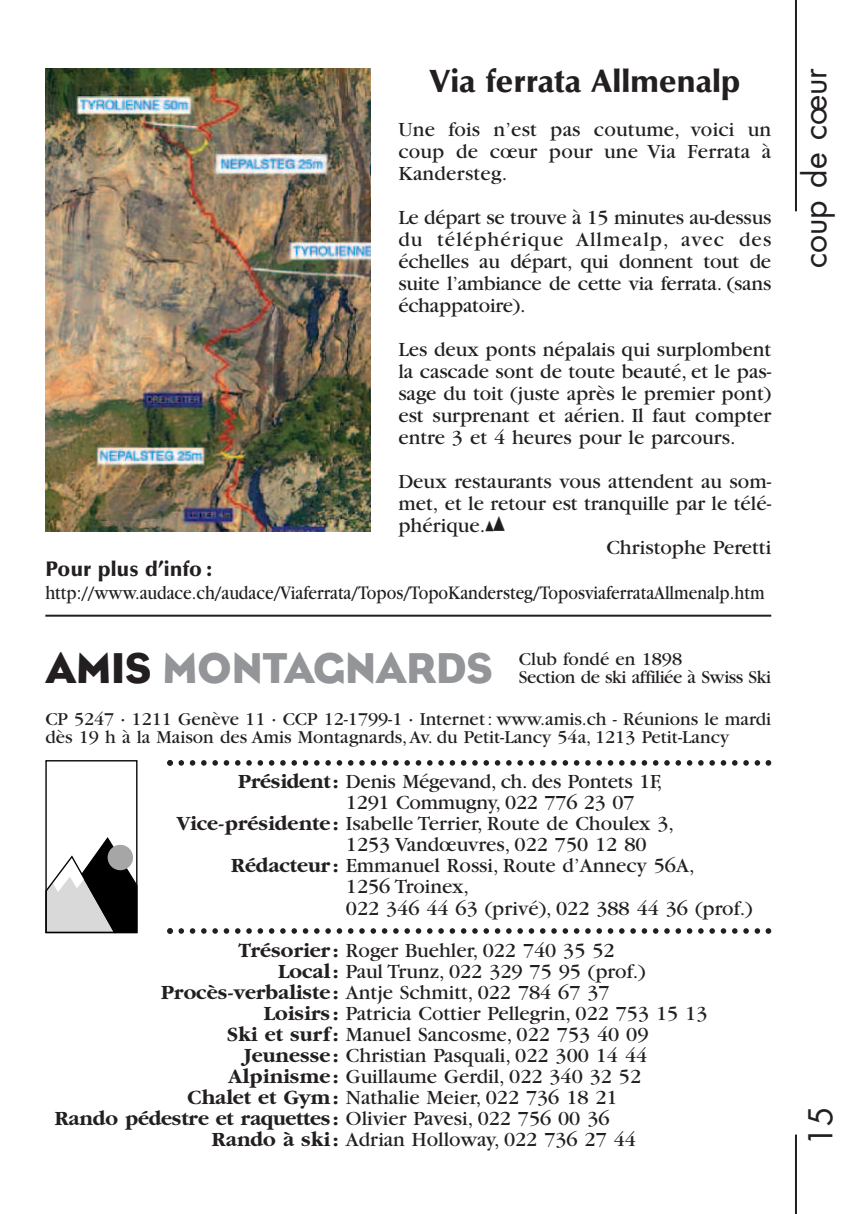
<style>
.page{position:relative;width:862px;height:1214px;background:#fff}
.page>*{position:absolute;margin:0;border:0;box-sizing:border-box;transform-origin:0 0}
.t1{font:44px "Eagle";letter-spacing:-.015em;color:#939598}
.t2{font:900 32px "Optima";color:#231f20}
.t3{font:32px "Futura";color:#231f20}
.t4{font:21px/22px "Garamond";color:#231f20;text-align:justify}
.t5{font:700 21px "Garamond";letter-spacing:-.01em;color:#231f20}
.t6{font:900 21px "Optima";color:#231f20}
.t7{font:20px "Garamond";color:#231f20;scale:.88 1}
.t8{font:19px/18px "Garamond";color:#231f20}
.t9{font:19px "Garamond";letter-spacing:-.025em;color:#231f20}
.s1{font-family:"Bundesbahn Pi Three";font-size:20px}
.s2{font-family:"Bundesbahn Pi Three";font-size:28px}
.s3{color:#231f20}
.s4{font-weight:700}
.s5{font-weight:400}
</style>
<div class="page">
<hr style="left:795px;top:0;width:2px;height:211px;background:#231f20">
<hr style="left:795px;top:1134px;width:2px;height:79px;background:#231f20">
<div style="left:45px;top:760px;width:92px;height:173px;border:1px solid #000"></div>
<svg style="left:45px;top:835px;width:93px;height:98px"></svg>
<svg style="left:167px;top:760px;width:604px;height:5px"></svg>
<svg style="left:167px;top:928px;width:604px;height:5px"></svg>
<hr style="left:45px;top:614px;width:726px;height:2px;background:#231f20">
<img style="left:45px;top:68px;width:325px;height:463px">
<h2 class="t2" style="left:429px;top:69px;width:313px">Via ferrata Allmenalp</h2>
<p class="t4" style="left:398px;top:120px;width:374px">Une fois n’est pas coutume, voici un coup de cœur pour une Via Ferrata à Kandersteg.</p>
<p class="t4" style="left:398px;top:208px;width:374px">Le départ se trouve à 15 minutes au-dessus du téléphérique Allmealp, avec des échelles au départ, qui donnent tout de suite l’ambiance de cette via ferrata. (sans échappatoire).</p>
<p class="t4" style="left:398px;top:340px;width:374px">Les deux ponts népalais qui surplombent la cascade sont de toute beauté, et le pas&shy;sage du toit (juste après le premier pont) est surprenant et aérien. Il faut compter entre 3 et 4 heures pour le parcours.</p>
<p class="t4" style="left:398px;top:472px;width:374px">Deux restaurants vous attendent au som-</p>
<p class="t4" style="left:398px;top:494px;width:374px">met, et le retour est tranquille par le télé-</p>
<p class="t4" style="left:398px;top:516px;width:108px">phérique.<span class="s1">-</span><span class="s2">-</span></p>
<p class="t4" style="left:606px;top:538px;width:166px">Christophe Peretti</p>
<p class="t6" style="left:45px;top:561px;width:170px">Pour plus d’info:</p>
<p class="t7" style="left:45px;top:585px;width:819px">http://www.audace.ch/audace/Viaferrata/Topos/TopoKandersteg/ToposviaferrataAllmenalp.htm</p>
<p class="t8" style="left:519px;top:651px;width:165px">Club fondé en 1898</p>
<h1 class="t1" style="left:45px;top:642px;width:449px"><span class="s3">AMIS</span> MONTAGNARDS</h1>
<p class="t9" style="left:519px;top:670px;width:254px">Section de ski affiliée à Swiss Ski</p>
<p class="t8" style="left:45px;top:711px;width:727px">CP 5247 · 1211 Genève 11 · CCP 12-1799-1 · Internet: www.amis.ch - Réunions le mardi dès 19 h à la Maison des Amis Montagnards,Av. du Petit-Lancy 54a, 1213 Petit-Lancy</p>
<p class="t4" style="left:238px;top:772px;width:425px"><span class="s4">Président:</span> Denis Mégevand, ch. des Pontets 1F,</p>
<p class="t4" style="left:346px;top:793px;width:290px">1291 Commugny, 022 776 23 07</p>
<p class="t4" style="left:177px;top:814px;width:499px"><span class="s4">Vice-présidente:</span> Isabelle Terrier, Route de Choulex 3,</p>
<p class="t4" style="left:346px;top:835px;width:302px">1253 Vandœuvres, 022 750 12 80</p>
<p class="t4" style="left:231px;top:856px;width:465px"><span class="s4">Rédacteur :</span> Emmanuel Rossi, Route d’Annecy 56A,</p>
<p class="t4" style="left:346px;top:877px;width:125px">1256 Troinex,</p>
<p class="t4" style="left:346px;top:898px;width:408px">022 346 44 63 (privé), 022 388 44 36 (prof.)</p>
<p class="t4" style="left:238px;top:940px;width:378px"><span class="s4">Trésorier :</span> Roger Buehler, 022 740 35 52</p>
<p class="t4" style="left:278px;top:961px;width:369px"><span class="s4">Local:</span> Paul Trunz, 022 329 75 95 (prof.)</p>
<p class="t4" style="left:161px;top:982px;width:450px"><span class="s4">Procès-verbaliste:</span> Antje Schmitt, 022 784 67 37</p>
<p class="t4" style="left:264px;top:1003px;width:445px"><span class="s4">Loisirs :</span> Patricia Cottier Pellegrin, 022 753 15 13</p>
<p class="t4" style="left:227px;top:1024px;width:423px"><span class="s4">Ski et surf:</span> Manuel Sancosme, 022 753 40 09</p>
<p class="t4" style="left:243px;top:1045px;width:405px"><span class="s4">Jeunesse:</span> Christian Pasquali, 022 300 14 44</p>
<p class="t4" style="left:229px;top:1066px;width:414px"><span class="s4">Alpinisme:</span> Guillaume Gerdil, 022 340 32 52</p>
<p class="t4" style="left:188px;top:1087px;width:432px"><span class="s4">Chalet et Gym:</span> Nathalie Meier, 022 736 18 21</p>
<p class="t5" style="left:55px;top:1104px;width:556px">Rando pédestre et raquettes : <span class="s5">Olivier Pavesi, 022 756 00 36</span></p>
<p class="t4" style="left:212px;top:1129px;width:426px"><span class="s4">Rando à ski:</span> Adrian Holloway, 022 736 27 44</p>
<h2 class="t3" style="left:800px;top:268px;width:201px;rotate:-90deg">coup de cœur</h2>
<h2 class="t3" style="left:806px;top:1145px;width:41px;rotate:-90deg">15</h2>
</div>
